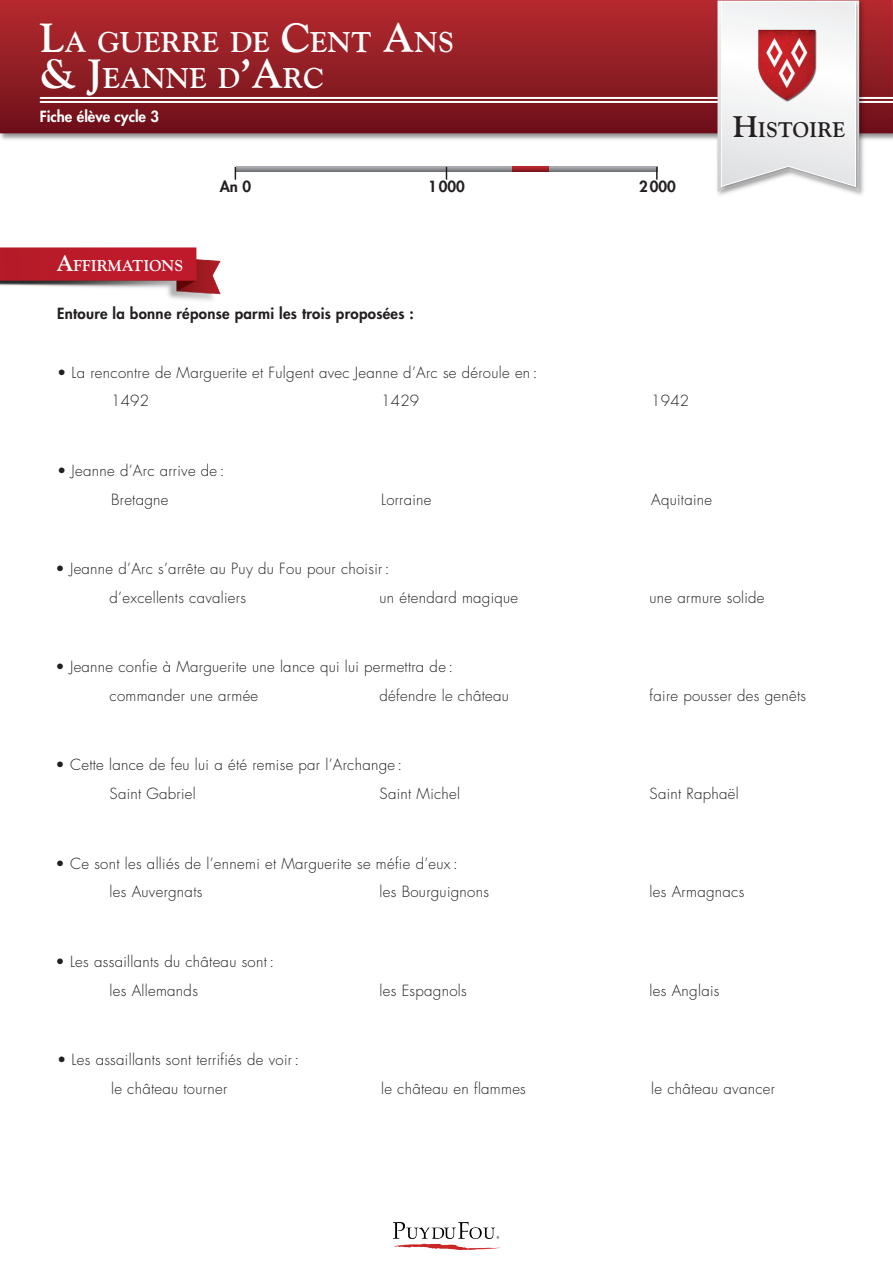
<style>
.page{position:relative;width:893px;height:1263px;background:#fff}
.page>*{position:absolute;margin:0;border:0;box-sizing:border-box;transform-origin:0 0}
.t1{font:700 28.35px/36px "Goudy";color:#fff}
.t2{font:700 21px "Goudy";color:#231f20}
.t3{font:700 15.45px "Goudy";color:#fff}
.t4{font:300 15px/28.8px "Futura Std";letter-spacing:.02em;color:#231f20}
.t5{font:800 15px "Futura Std";letter-spacing:.02em;color:#231f20}
.t6{font:800 15px "Futura Std";color:#fff}
.s1{font-size:40.5px}
.s2{font-size:30px}
.s3{font-size:22.05px}
</style>
<div class="page">
<img style="left:393px;top:1222px;width:107px;height:27px">
<img style="left:0;top:247px;width:221px;height:54px">
<div style="left:0;top:0;width:893px;height:141px;background:#231f20;opacity:.5"></div>
<div style="left:0;top:0;width:893px;height:133px;background:linear-gradient(to bottom,#b62b2f,#6d111a)"></div>
<hr style="left:40px;top:97px;width:853px;height:2px;background:#fff">
<hr style="left:40px;top:101px;width:853px;height:2px;background:#fff">
<img style="left:649px;top:0;width:244px;height:195px">
<svg style="left:717px;top:1px;width:142px;height:191px"></svg>
<img style="left:747px;top:24px;width:80px;height:80px">
<svg style="left:236px;top:167px;width:420px;height:5px"></svg>
<svg style="left:512px;top:167px;width:37px;height:5px"></svg>
<svg style="left:235px;top:167px;width:1px;height:13px"></svg>
<svg style="left:446px;top:167px;width:1px;height:13px"></svg>
<svg style="left:656px;top:167px;width:2px;height:13px"></svg>
<h1 class="t1" style="left:40px;top:23px;width:415px"><span class="s1">L</span>A GUERRE DE <span class="s1">C</span>ENT <span class="s1">A</span>NS <span class="s1">&amp; J</span>EANNE D<span class="s1">’A</span>RC</h1>
<p class="t6" style="left:40px;top:107px;width:121px">Fiche élève cycle 3</p>
<h2 class="t2" style="left:733px;top:117px;width:114px"><span class="s2">H</span>ISTOIRE</h2>
<p class="t3" style="left:56px;top:256px;width:128px"><span class="s3">A</span>FFIRMATIONS</p>
<p class="t5" style="left:220px;top:177px;width:33px">An 0</p>
<p class="t5" style="left:428px;top:177px;width:38px">1000</p>
<p class="t5" style="left:639px;top:177px;width:38px">2000</p>
<p class="t5" style="left:57px;top:304px;width:358px">Entoure la bonne réponse parmi les trois proposées :</p>
<p class="t4" style="left:111px;top:358px;width:428px;text-indent:-54px">• La rencontre de Marguerite et Fulgent avec Jeanne d’Arc se déroule en :<br>1492</p>
<p class="t4" style="left:381px;top:387px;width:40px">1429</p>
<p class="t4" style="left:651px;top:387px;width:40px">1942</p>
<p class="t4" style="left:57px;top:456px;width:169px;text-align:center">• Jeanne d’Arc arrive de :<br>Bretagne</p>
<p class="t4" style="left:381px;top:485px;width:52px">Lorraine</p>
<p class="t4" style="left:651px;top:485px;width:63px">Aquitaine</p>
<p class="t4" style="left:110px;top:555px;width:281px;text-indent:-54px">• Jeanne d’Arc s’arrête au Puy du Fou pour choisir : d’excellents cavaliers</p>
<p class="t4" style="left:380px;top:583px;width:140px">un étendard magique</p>
<p class="t4" style="left:650px;top:583px;width:117px">une armure solide</p>
<p class="t4" style="left:110px;top:653px;width:345px;text-indent:-54px">• Jeanne confie à Marguerite une lance qui lui permettra de : commander une armée</p>
<p class="t4" style="left:380px;top:682px;width:131px">défendre le château</p>
<p class="t4" style="left:650px;top:682px;width:158px">faire pousser des genêts</p>
<p class="t4" style="left:110px;top:751px;width:294px;text-indent:-54px">• Cette lance de feu lui a été remise par l’Archange :<br>Saint Gabriel</p>
<p class="t4" style="left:380px;top:780px;width:82px">Saint Michel</p>
<p class="t4" style="left:650px;top:780px;width:91px">Saint Raphaël</p>
<p class="t4" style="left:110px;top:849px;width:350px;text-indent:-54px">• Ce sont les alliés de l’ennemi et Marguerite se méfie d’eux : les Auvergnats</p>
<p class="t4" style="left:380px;top:878px;width:111px">les Bourguignons</p>
<p class="t4" style="left:650px;top:878px;width:96px">les Armagnacs</p>
<p class="t4" style="left:110px;top:947px;width:166px;text-indent:-54px">• Les assaillants du château sont : les Allemands</p>
<p class="t4" style="left:111px;top:1045px;width:190px;text-indent:-54px">• Les assaillants sont terrifiés de voir : le château tourner</p>
<p class="t4" style="left:380px;top:976px;width:89px">les Espagnols</p>
<p class="t4" style="left:650px;top:976px;width:71px">les Anglais</p>
<p class="t4" style="left:381px;top:1074px;width:146px">le château en flammes</p>
<p class="t4" style="left:651px;top:1074px;width:125px">le château avancer</p>
</div>
